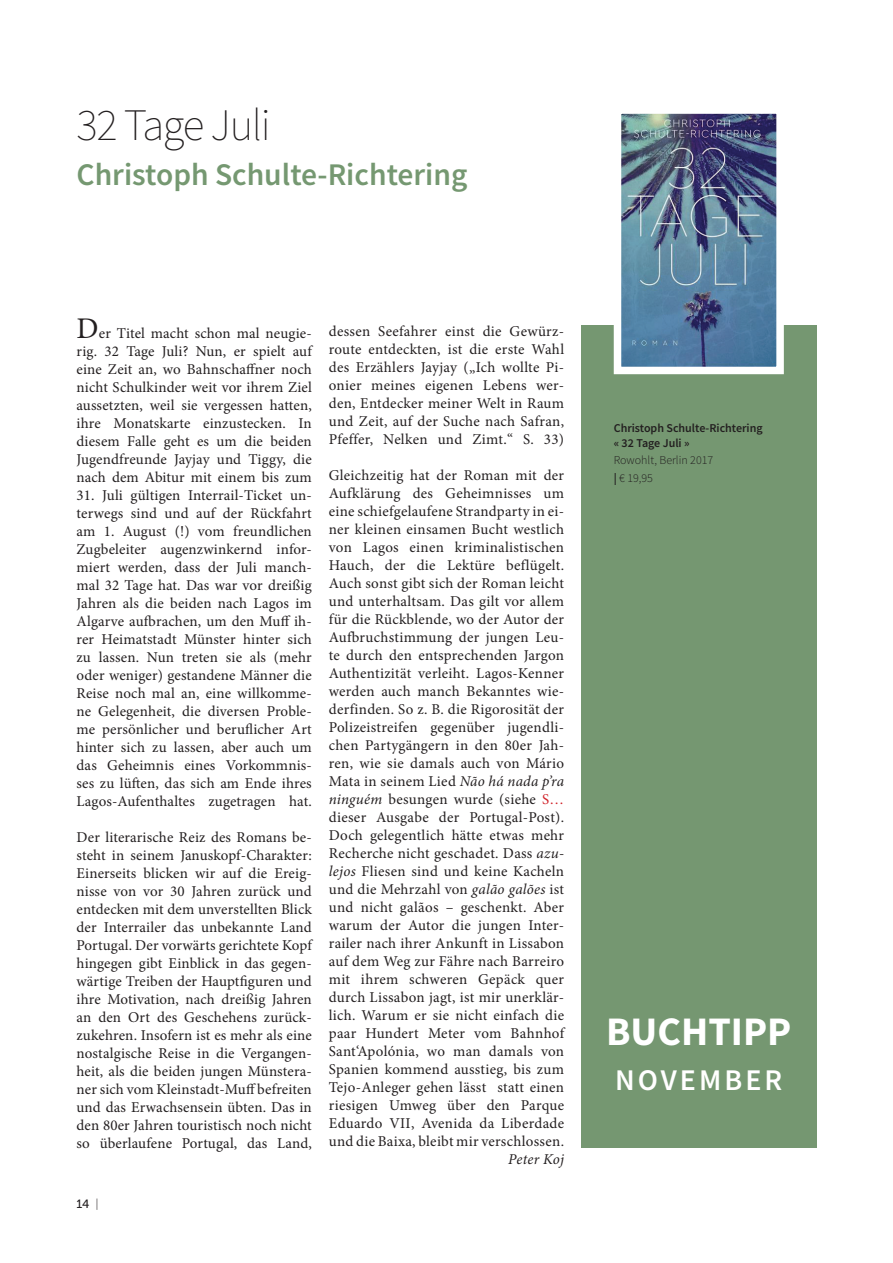
<style>
.page{position:relative;width:893px;height:1263px;background:#fff}
.page>*{position:absolute;margin:0;border:0;box-sizing:border-box;transform-origin:0 0}
.t1{font:200 45px "Source Sans Pro";letter-spacing:-.03em;color:#231f20}
.t2{font:700 40.5px "Source Sans Pro";color:#fff}
.t3{font:600 31.5px "Source Sans Pro";color:#759871}
.t4{font:600 30px "Source Sans Pro";letter-spacing:.1em;color:#fff}
.t5{font:15px/18px "Minion Pro";letter-spacing:.01em;color:#231f20;text-align:justify}
.t6{font:italic 15px "Minion Pro";letter-spacing:.01em;color:#231f20}
.t7{font:600 12px/14.4px "Source Sans Pro";color:#231f20}
.t8{font:300 12px/18px "Source Sans Pro";color:#231f20}
.t9{font:12px "Museo Sans 500";color:#231f20}
.s1{font-size:30px}
.s2{font-family:"Museo Sans 100"}
.s3{font-style:italic}
.s4{color:#d1232a}
.s5{font-weight:600}
</style>
<div class="page">
<div style="left:581px;top:325px;width:235px;height:823px;background:#759771"></div>
<img style="left:623px;top:115px;width:152px;height:250px">
<div style="left:614px;top:106px;width:170px;height:268px;border:8px solid #fff"></div>
<h1 class="t1" style="left:77px;top:98px;width:196px">32 Tage Juli</h1>
<h3 class="t3" style="left:77px;top:154px;width:393px">Christoph Schulte-Richtering</h3>
<p class="t5" style="left:77px;top:324px;width:237px"><span class="s1">D</span>er Titel macht schon mal neugie&shy;rig. 32 Tage Juli? Nun, er spielt auf eine Zeit an, wo Bahnschaffner noch nicht Schulkinder weit vor ihrem Ziel aussetzten, weil sie vergessen hatten, ihre Monatskarte einzustecken. In diesem Falle geht es um die beiden Jugendfreunde Jayjay und Tiggy, die nach dem Abitur mit einem bis zum</p>
<p class="t5" style="left:77px;top:486px;width:237px">31. Juli gültigen Interrail-Ticket un&shy;terwegs sind und auf der Rückfahrt am 1. August (!) vom freundlichen Zugbeleiter augenzwinkernd infor&shy;miert werden, dass der Juli manch&shy;mal 32 Tage hat. Das war vor dreißig Jahren als die beiden nach Lagos im Algarve aufbrachen, um den Muff ih&shy;rer Heimatstadt Münster hinter sich zu lassen. Nun treten sie als (mehr oder weniger) gestandene Männer die Reise noch mal an, eine willkomme&shy;ne Gelegenheit, die diversen Proble&shy;me persönlicher und beruflicher Art hinter sich zu lassen, aber auch um das Geheimnis eines Vorkommnis&shy;ses zu lüften, das sich am Ende ihres Lagos-Aufenthaltes zugetragen hat.</p>
<p class="t5" style="left:77px;top:828px;width:237px">Der literarische Reiz des Romans be&shy;steht in seinem Januskopf-Charakter:<br>Einerseits blicken wir auf die Ereig&shy;nisse von vor 30 Jahren zurück und entdecken mit dem unverstellten Blick der Interrailer das unbekannte Land Portugal. Der vorwärts gerichtete Kopf hingegen gibt Einblick in das gegen&shy;wärtige Treiben der Hauptfiguren und ihre Motivation, nach dreißig Jahren an den Ort des Geschehens zurück&shy;zukehren. Insofern ist es mehr als eine nostalgische Reise in die Vergangen&shy;heit, als die beiden jungen Münstera&shy;ner sich vom Kleinstadt-Muff befreiten und das Erwachsensein übten. Das in den 80er Jahren touristisch noch nicht so überlaufene Portugal, das Land,</p>
<p class="t9" style="left:77px;top:1197px;width:24px">14 <span class="s2">|</span></p>
<p class="t5" style="left:329px;top:322px;width:237px">dessen Seefahrer einst die Gewürz&shy;route entdeckten, ist die erste Wahl des Erzählers Jayjay („Ich wollte Pi&shy;onier meines eigenen Lebens wer&shy;den, Entdecker meiner Welt in Raum und Zeit, auf der Suche nach Safran, Pfeffer, Nelken und Zimt.“ S. 33)</p>
<p class="t5" style="left:329px;top:466px;width:237px">Gleichzeitig hat der Roman mit der Aufklärung des Geheimnisses um eine schiefgelaufene Strandparty in ei&shy;ner kleinen einsamen Bucht westlich von Lagos einen kriminalistischen Hauch, der die Lektüre beflügelt.<br>Auch sonst gibt sich der Roman leicht und unterhaltsam. Das gilt vor allem für die Rückblende, wo der Autor der Aufbruchstimmung der jungen Leu&shy;te durch den entsprechenden Jargon Authentizität verleiht. Lagos-Kenner werden auch manch Bekanntes wie&shy;derfinden. So z. B. die Rigorosität der Polizeistreifen gegenüber jugendli&shy;chen Partygängern in den 80er Jah&shy;ren, wie sie damals auch von Mário Mata in seinem Lied <span class="s3">Não há nada p’ra ninguém</span> besungen wurde (siehe <span class="s4">S… </span>dieser Ausgabe der Portugal-Post).<br>Doch gelegentlich hätte etwas mehr Recherche nicht geschadet. Dass <span class="s3">azu&shy;lejos</span> Fliesen sind und keine Kacheln und die Mehrzahl von <span class="s3">galão galões</span> ist und nicht galãos – geschenkt. Aber warum der Autor die jungen Inter&shy;railer nach ihrer Ankunft in Lissabon auf dem Weg zur Fähre nach Barreiro mit ihrem schweren Gepäck quer durch Lissabon jagt, ist mir unerklär&shy;lich. Warum er sie nicht einfach die paar Hundert Meter vom Bahnhof Sant‘Apolónia, wo man damals von Spanien kommend ausstieg, bis zum Tejo-Anleger gehen lässt statt einen riesigen Umweg über den Parque Eduardo VII, Avenida da Liberdade und die Baixa, bleibt mir verschlossen.</p>
<p class="t6" style="left:508px;top:1149px;width:57px">Peter Koj</p>
<p class="t7" style="left:614px;top:421px;width:150px">Christoph Schulte-Richtering « 32 Tage Juli »</p>
<p class="t8" style="left:614px;top:451px;width:101px">Rowohlt, Berlin 2017 <span class="s5">|</span> € 19,95</p>
<h2 class="t2" style="left:606px;top:1004px;width:187px">BUCHTIPP</h2>
<h3 class="t4" style="left:615px;top:1060px;width:168px">NOVEMBER</h3>
</div>
